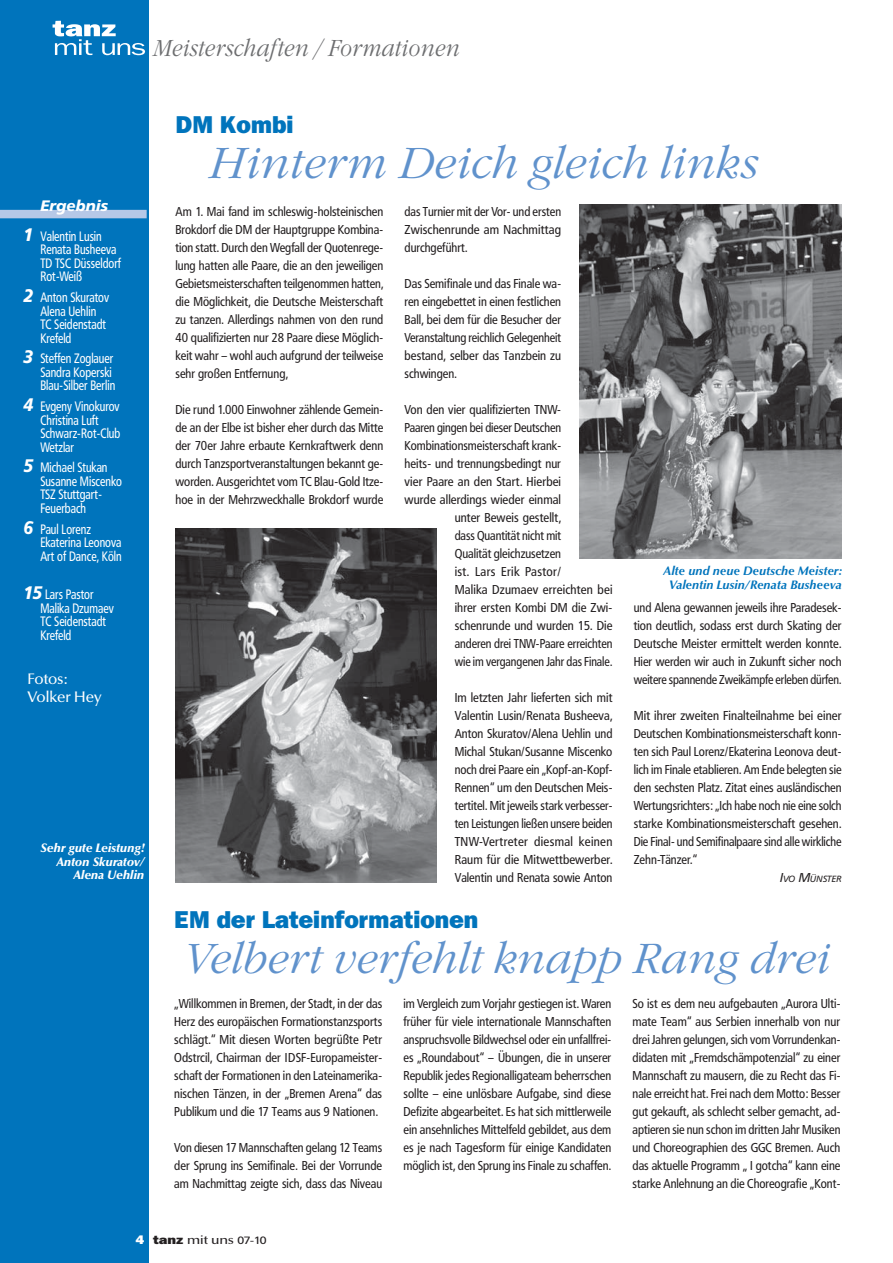
<style>
.page{position:relative;width:893px;height:1263px;background:#fff}
.page>*{position:absolute;margin:0;border:0;box-sizing:border-box;transform-origin:0 0}
.t1{font:italic 300 45px "Garamond Itc T";color:#6092cc}
.t2{font:italic 300 43.5px "Garamond Itc T";color:#6092cc}
.t3{font:800 24px "Franklin ITCBQ";color:#0074bc}
.t4{font:italic 300 24px "Garamond Itc T";color:#6d6e70;scale:.9 1}
.t5{font:500 15px/18px "Optima BQ";color:#fff}
.t6{font:italic 900 15px "Frutiger BQ";color:#fff}
.t7{font:13.5px/13.5px "Frutiger Condensed BQ";color:#fff;scale:.9 1}
.t8{font:12.75px/18px "Frutiger Condensed BQ";color:#231f20;text-align:justify}
.t9{font:12.75px "Frutiger Condensed BQ";color:#231f20;scale:.96 1}
.t10{font:12.75px "Frutiger Condensed BQ";color:#231f20;scale:1.04 1}
.t11{font:12.75px "Frutiger Condensed BQ";letter-spacing:.025em;color:#231f20;scale:1.04 1}
.t12{font:italic 700 12px/13.5px "Optima BQ";color:#0074bc;text-align:center}
.t13{font:italic 900 12px/13.5px "Optima BQ";color:#fff;text-align:right}
.t14{font:500 12px "Optima BQ";letter-spacing:-.01em;color:#231f20;scale:1.2 1}
.t15{font:italic 8.85px "Frutiger BQ";letter-spacing:.01em;color:#231f20}
.s1{font-family:"Frutiger BQ";font-weight:900;font-style:italic;font-size:18px}
.s2{font-size:12.75px}
.s3{font-family:"Franklin ITCBQ";font-weight:800;color:#fff}
.s4{font-family:"Franklin ITCBQ";font-weight:800}
.s5{font-family:"Frutiger BQ";font-weight:400;font-size:10.5px}
</style>
<div class="page">
<div style="left:0;top:0;width:149px;height:1263px;background:#0074bc"></div>
<svg style="left:53px;top:21px;width:92px;height:34px"></svg>
<div style="left:0;top:210px;width:147px;height:8px;background:#b6c8e7"></div>
<img style="left:176px;top:528px;width:261px;height:354px">
<img style="left:579px;top:204px;width:262px;height:354px">
<h3 class="t4" style="left:153px;top:38px;width:342px">Meisterschaften / Formationen</h3>
<p class="t6" style="left:40px;top:200px;width:69px">Ergebnis</p>
<p class="t7" style="left:40px;top:231px;width:91px;text-indent:-17px"><span class="s1">1</span> Valentin Lusin<br>Renata Busheeva<br>TD TSC Düsseldorf<br>Rot-Weiß</p>
<p class="t7" style="left:40px;top:292px;width:78px;text-indent:-17px"><span class="s1">2</span> Anton Skuratov<br>Alena Uehlin<br>TC Seidenstadt<br>Krefeld</p>
<p class="t7" style="left:40px;top:353px;width:85px;text-indent:-17px"><span class="s1">3</span> Steffen Zoglauer<br>Sandra Koperski<br>Blau-Silber Berlin</p>
<p class="t7" style="left:40px;top:401px;width:90px;text-indent:-17px"><span class="s1">4</span> Evgeny Vinokurov<br>Christina Luft<br>Schwarz-Rot-Club<br>Wetzlar</p>
<p class="t7" style="left:40px;top:462px;width:92px;text-indent:-17px"><span class="s1">5</span> Michael Stukan<br>Susanne Miscenko<br>TSZ Stuttgart-<br>Feuerbach</p>
<p class="t7" style="left:40px;top:523px;width:92px;text-indent:-17px"><span class="s1">6</span> Paul Lorenz<br>Ekaterina Leonova<br>Art of Dance, Köln</p>
<p class="t7" style="left:40px;top:589px;width:83px;text-indent:-17px"><span class="s1">15</span> Lars Pastor<br>Malika Dzumaev<br>TC Seidenstadt<br>Krefeld</p>
<p class="t5" style="left:28px;top:671px;width:76px">Fotos:<br>Volker Hey</p>
<p class="t13" style="left:41px;top:842px;width:105px">Sehr gute Leistung!<br>Anton Skuratov/<br>Alena Uehlin</p>
<h3 class="t3" style="left:175px;top:115px;width:120px">DM Kombi</h3>
<h1 class="t1" style="left:209px;top:144px;width:551px">Hinterm Deich gleich links</h1>
<p class="t8" style="left:175px;top:204px;width:209px">Am 1. Mai fand im schleswig-holsteinischen Brokdorf die DM der Hauptgruppe Kombina&shy;tion statt. Durch den Wegfall der Quotenrege&shy;lung hatten alle Paare, die an den jeweiligen Gebietsmeisterschaften teilgenommen hatten, die Möglichkeit, die Deutsche Meisterschaft zu tanzen. Allerdings nahmen von den rund 40 qualifizierten nur 28 Paare diese Möglich&shy;keit wahr – wohl auch aufgrund der teilweise sehr großen Entfernung,</p>
<p class="t8" style="left:175px;top:402px;width:209px">Die rund 1.000 Einwohner zählende Gemein&shy;de an der Elbe ist bisher eher durch das Mitte der 70er Jahre erbaute Kernkraftwerk denn durch Tanzsportveranstaltungen bekannt ge&shy;worden. Ausgerichtet vom TC Blau-Gold Itze&shy;hoe in der Mehrzweckhalle Brokdorf wurde</p>
<p class="t8" style="left:405px;top:204px;width:158px">das Turnier mit der Vor- und ersten Zwischenrunde am Nachmittag durchgeführt.</p>
<p class="t8" style="left:405px;top:276px;width:158px">Das Semifinale und das Finale wa&shy;ren eingebettet in einen festlichen Ball, bei dem für die Besucher der Veranstaltung reichlich Gelegenheit bestand, selber das Tanzbein zu schwingen.</p>
<p class="t8" style="left:405px;top:402px;width:158px">Von den vier qualifizierten TNW-</p>
<p class="t8" style="left:405px;top:420px;width:158px">Paaren gingen bei dieser Deutschen</p>
<p class="t8" style="left:405px;top:438px;width:158px">Kombinationsmeisterschaft krank-</p>
<p class="t8" style="left:405px;top:456px;width:158px">heits- und trennungsbedingt nur</p>
<p class="t8" style="left:405px;top:474px;width:158px">vier Paare an den Start. Hierbei</p>
<p class="t8" style="left:405px;top:492px;width:158px">wurde allerdings wieder einmal</p>
<p class="t8" style="left:455px;top:510px;width:108px">unter Beweis gestellt,</p>
<p class="t8" style="left:455px;top:528px;width:108px">dass Quantität nicht mit</p>
<p class="t8" style="left:455px;top:546px;width:108px">Qualität gleichzusetzen</p>
<p class="t11" style="left:455px;top:567px;width:104px">ist. Lars Erik Pastor/</p>
<p class="t10" style="left:455px;top:585px;width:153px">Malika Dzumaev erreichten bei</p>
<p class="t8" style="left:455px;top:600px;width:159px">ihrer ersten Kombi DM die Zwi-</p>
<p class="t8" style="left:455px;top:618px;width:159px">schenrunde und wurden 15. Die</p>
<p class="t8" style="left:455px;top:636px;width:159px">anderen drei TNW-Paare erreichten</p>
<p class="t9" style="left:455px;top:657px;width:166px">wie im vergangenen Jahr das Finale.</p>
<p class="t8" style="left:455px;top:690px;width:159px">Im letzten Jahr lieferten sich mit Valentin Lusin/Renata Busheeva, Anton Skuratov/Alena Uehlin und Michal Stukan/Susanne Miscenko noch drei Paare ein „Kopf-an-Kopf-Rennen“ um den Deutschen Meis&shy;tertitel. Mit jeweils stark verbesser&shy;ten Leistungen ließen unsere beiden TNW-Vertreter diesmal keinen Raum für die Mitwettbewerber.<br>Valentin und Renata sowie Anton</p>
<p class="t12" style="left:664px;top:565px;width:180px">Alte und neue Deutsche Meister:<br>Valentin Lusin/Renata Busheeva</p>
<p class="t8" style="left:634px;top:600px;width:209px">und Alena gewannen jeweils ihre Paradesek&shy;tion deutlich, sodass erst durch Skating der Deutsche Meister ermittelt werden konnte.<br>Hier werden wir auch in Zukunft sicher noch weitere spannende Zweikämpfe erleben dürfen.</p>
<p class="t8" style="left:634px;top:708px;width:209px">Mit ihrer zweiten Finalteilnahme bei einer Deutschen Kombinationsmeisterschaft konn&shy;ten sich Paul Lorenz/Ekaterina Leonova deut&shy;lich im Finale etablieren. Am Ende belegten sie den sechsten Platz. Zitat eines ausländischen Wertungsrichters: „Ich habe noch nie eine solch starke Kombinationsmeisterschaft gesehen.<br>Die Final- und Semifinalpaare sind alle wirkliche Zehn-Tänzer.“</p>
<p class="t15" style="left:780px;top:875px;width:63px"><span class="s2">I</span>VO <span class="s2">M</span>ÜNSTER</p>
<h3 class="t3" style="left:174px;top:911px;width:305px">EM der Lateinformationen</h3>
<h2 class="t2" style="left:185px;top:941px;width:647px">Velbert verfehlt knapp Rang drei</h2>
<p class="t8" style="left:174px;top:996px;width:209px">„Willkommen in Bremen, der Stadt, in der das Herz des europäischen Formationstanzsports schlägt.“ Mit diesen Worten begrüßte Petr Odstrcil, Chairman der IDSF-Europameister&shy;schaft der Formationen in den Lateinamerika&shy;nischen Tänzen, in der „Bremen Arena“ das Publikum und die 17 Teams aus 9 Nationen.</p>
<p class="t8" style="left:174px;top:1140px;width:209px">Von diesen 17 Mannschaften gelang 12 Teams der Sprung ins Semifinale. Bei der Vorrunde am Nachmittag zeigte sich, dass das Niveau</p>
<p class="t8" style="left:403px;top:996px;width:209px">im Vergleich zum Vorjahr gestiegen ist. Waren früher für viele internationale Mannschaften anspruchsvolle Bildwechsel oder ein unfallfrei&shy;es „Roundabout“ – Übungen, die in unserer Republik jedes Regionalligateam beherrschen sollte – eine unlösbare Aufgabe, sind diese Defizite abgearbeitet. Es hat sich mittlerweile ein ansehnliches Mittelfeld gebildet, aus dem es je nach Tagesform für einige Kandidaten möglich ist, den Sprung ins Finale zu schaffen.</p>
<p class="t8" style="left:632px;top:996px;width:209px">So ist es dem neu aufgebauten „Aurora Ulti&shy;mate Team“ aus Serbien innerhalb von nur drei Jahren gelungen, sich vom Vorrundenkan&shy;didaten mit „Fremdschämpotenzial“ zu einer Mannschaft zu mausern, die zu Recht das Fi&shy;nale erreicht hat. Frei nach dem Motto: Besser gut gekauft, als schlecht selber gemacht, ad&shy;aptieren sie nun schon im dritten Jahr Musiken und Choreographien des GGC Bremen. Auch das aktuelle Programm „ I gotcha“ kann eine starke Anlehnung an die Choreografie „Kont-</p>
<p class="t14" style="left:136px;top:1235px;width:111px"><span class="s3">4</span> <span class="s4">tanz</span> mit uns <span class="s5">07-10</span></p>
</div>
